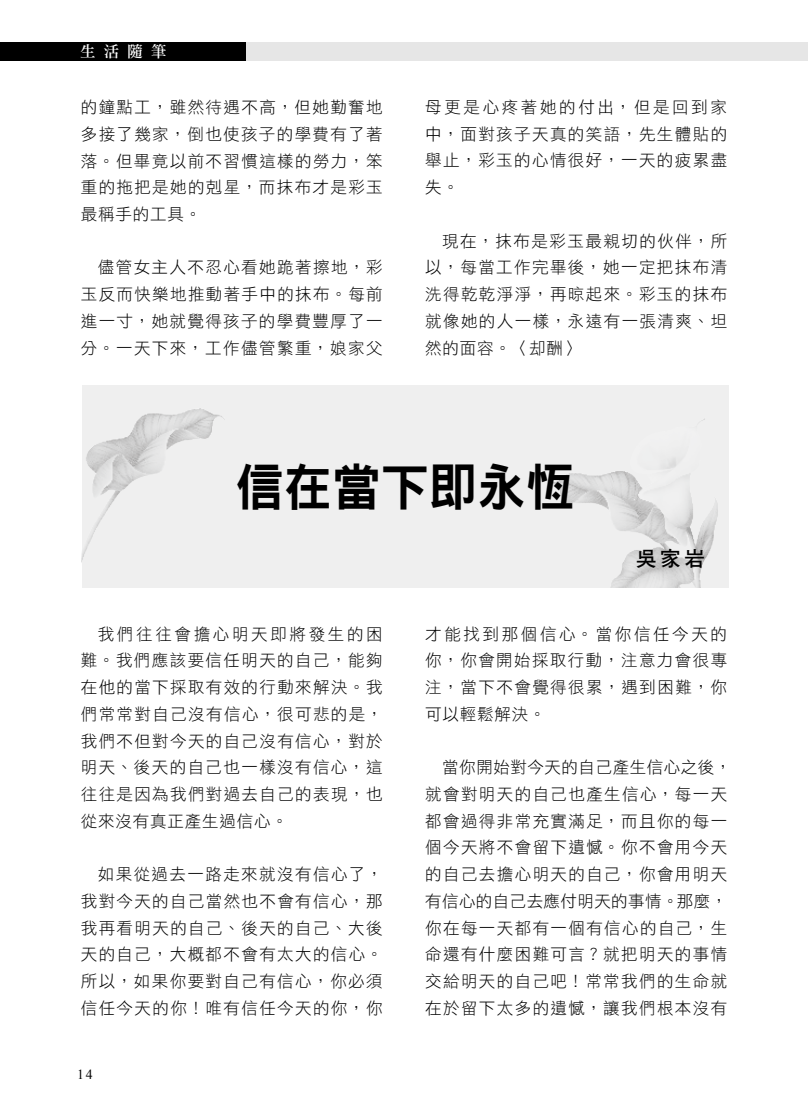
<style>
.page{position:relative;width:808px;height:1106px;background:#fff}
.page>*{position:absolute;margin:0;border:0;box-sizing:border-box;transform-origin:0 0}
.t1{font:51px "DF Hei Std W9";color:#000;scale:.95 1}
.t2{font:21px "DF Hei Std W7";color:#000}
.t3{font:16.5px/26.7px "DF Hei Std W3";letter-spacing:.085em;color:#000;text-align:justify}
.t4{font:15.75px "DF Li Song Md HK BF";color:#fff}
.t5{font:13.8px "Times New Roman";color:#000}
</style>
<div class="page">
<div style="left:0;top:42px;width:808px;height:19px;background:#e6e6e6"></div>
<div style="left:0;top:42px;width:246px;height:19px;background:#000"></div>
<div style="left:82px;top:385px;width:646px;height:203px;background:#efefef"></div>
<img style="left:547px;top:419px;width:171px;height:169px">
<img style="left:82px;top:409px;width:143px;height:151px">
<p class="t4" style="left:80px;top:44px;width:88px">生活隨筆</p>
<p class="t3" style="left:81px;top:94px;width:303px">的鐘點工，雖然待遇不高，但她勤奮地多接了幾家，倒也使孩子的學費有了著落。但畢竟以前不習慣這樣的勞力，笨重的拖把是她的剋星，而抹布才是彩玉最稱手的工具。</p>
<p class="t3" style="left:81px;top:254px;width:303px;text-indent:17px">儘管女主人不忍心看她跪著擦地，彩玉反而快樂地推動著手中的抹布。每前進一寸，她就覺得孩子的學費豐厚了一分。一天下來，工作儘管繁重，娘家父</p>
<p class="t3" style="left:425px;top:93px;width:303px">母更是心疼著她的付出，但是回到家中，面對孩子天真的笑語，先生體貼的舉止，彩玉的心情很好，一天的疲累盡失。</p>
<p class="t3" style="left:425px;top:227px;width:303px;text-indent:17px">現在，抹布是彩玉最親切的伙伴，所以，每當工作完畢後，她一定把抹布清洗得乾乾淨淨，再晾起來。彩玉的抹布就像她的人一樣，永遠有一張清爽、坦然的面容。〈却酬〉</p>
<h1 class="t1" style="left:235px;top:459px;width:358px">信在當下即永恆</h1>
<p class="t2" style="left:636px;top:547px;width:71px">吳家岩</p>
<p class="t3" style="left:81px;top:620px;width:303px;text-indent:17px">我們往往會擔心明天即將發生的困難。我們應該要信任明天的自己，能夠在他的當下採取有效的行動來解決。我們常常對自己沒有信心，很可悲的是，我們不但對今天的自己沒有信心，對於明天、後天的自己也一樣沒有信心，這往往是因為我們對過去自己的表現，也從來沒有真正產生過信心。</p>
<p class="t3" style="left:81px;top:860px;width:303px;text-indent:17px">如果從過去一路走來就沒有信心了，我對今天的自己當然也不會有信心，那我再看明天的自己、後天的自己、大後天的自己，大概都不會有太大的信心。所以，如果你要對自己有信心，你必須信任今天的你！唯有信任今天的你，你</p>
<p class="t5" style="left:77px;top:1064px;width:17px">14</p>
<p class="t3" style="left:425px;top:620px;width:303px">才能找到那個信心。當你信任今天的你，你會開始採取行動，注意力會很專注，當下不會覺得很累，遇到困難，你可以輕鬆解決。</p>
<p class="t3" style="left:425px;top:753px;width:308px;text-align:left;text-indent:17px">當你開始對今天的自己產生信心之後，就會對明天的自己也產生信心，每一天都會過得非常充實滿足，而且你的每一個今天將不會留下遺憾。你不會用今天的自己去擔心明天的自己，你會用明天有信心的自己去應付明天的事情。那麼，你在每一天都有一個有信心的自己，生命還有什麼困難可言？就把明天的事情交給明天的自己吧！常常我們的生命就在於留下太多的遺憾，讓我們根本沒有</p>
</div>
